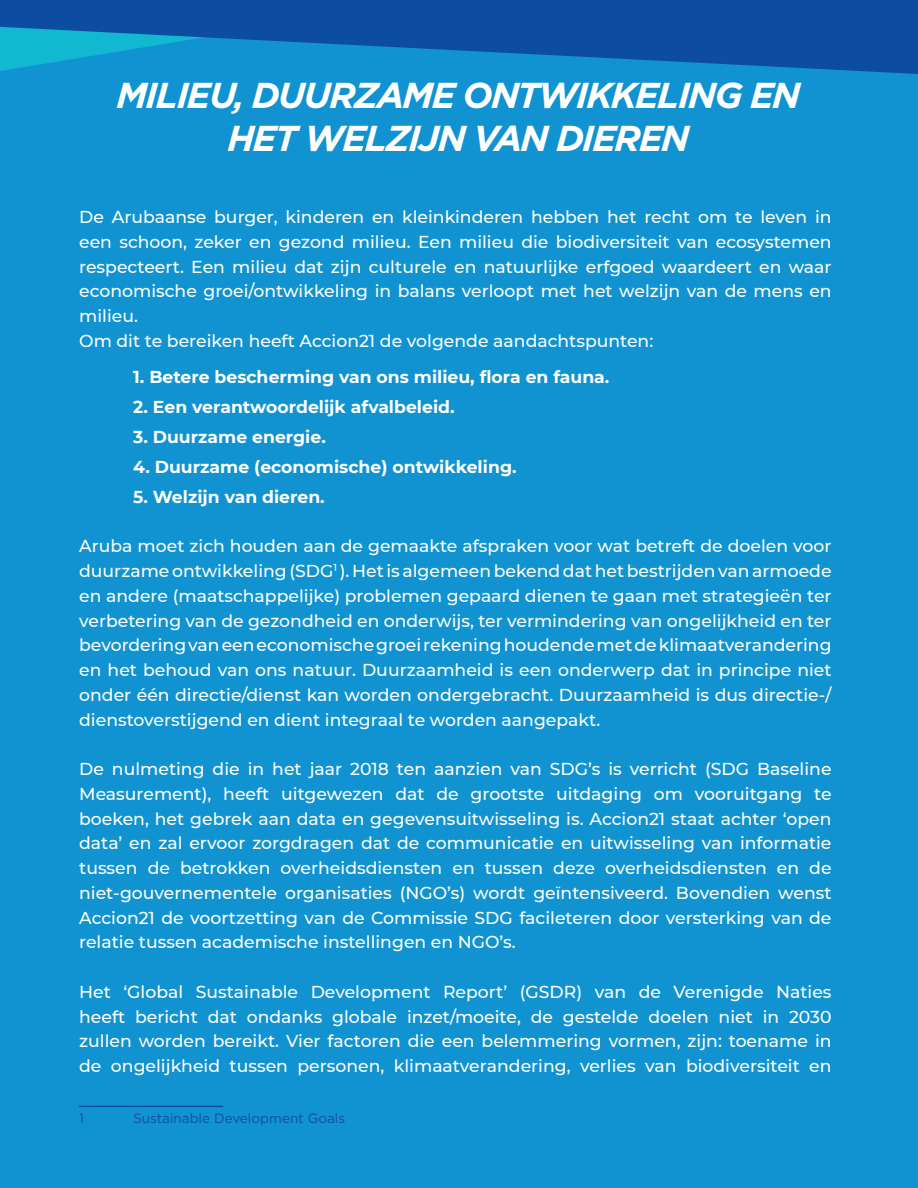
<style>
.page{position:relative;width:918px;height:1188px;background:#1193d1}
.page>*{position:absolute;margin:0;border:0;box-sizing:border-box;transform-origin:0 0}
.t1{font:italic 700 36px/43.2px "Gotham";letter-spacing:-.05em;color:#fff;text-align:center}
.t2{font:500 17.25px/24.8px "Montserrat";color:#fff;text-align:justify}
.t3{font:700 17.25px "Montserrat";color:#fff}
.Footnotes{font:13.5px "Gotham";color:#124da1}
</style>
<div class="page">
<hr style="left:79px;top:1106px;width:144px;height:1px;background:#124da1">
<svg style="left:0;top:0;width:918px;height:74px;fill:#0d4da1"></svg>
<p class="t1" style="left:116px;top:73px;width:686px">MILIEU, DUURZAME ONTWIKKELING EN<br>HET WELZIJN VAN DIEREN</p>
<p class="t2" style="left:79px;top:204px;width:754px">De Arubaanse burger, kinderen en kleinkinderen hebben het recht om te leven in een schoon, zeker en gezond milieu. Een milieu die biodiversiteit van ecosystemen respecteert. Een milieu dat zijn culturele en natuurlijke erfgoed waardeert en waar economische groei/ontwikkeling in balans verloopt met het welzijn van de mens en milieu.</p>
<p class="t2" style="left:79px;top:328px;width:576px">Om dit te bereiken heeft Accion21 de volgende aandachtspunten:</p>
<p class="t3" style="left:133px;top:364px;width:478px">1. Betere bescherming van ons milieu, flora en fauna.</p>
<p class="t3" style="left:133px;top:394px;width:323px">2. Een verantwoordelijk afvalbeleid.</p>
<p class="t3" style="left:133px;top:424px;width:194px">3. Duurzame energie.</p>
<p class="t3" style="left:133px;top:454px;width:385px">4. Duurzame (economische) ontwikkeling.</p>
<p class="t3" style="left:133px;top:484px;width:193px">5. Welzijn van dieren.</p>
<p class="t2" style="left:79px;top:533px;width:754px">Aruba moet zich houden aan de gemaakte afspraken voor wat betreft de doelen voor duurzame ontwikkeling (SDG<sup>1</sup> ). Het is algemeen bekend dat het bestrijden van armoede en andere (maatschappelijke) problemen gepaard dienen te gaan met strategieën ter verbetering van de gezondheid en onderwijs, ter vermindering van ongelijkheid en ter bevordering van een economische groei rekening houdende met de klimaatverandering en het behoud van ons natuur. Duurzaamheid is een onderwerp dat in principe niet onder één directie/dienst kan worden ondergebracht. Duurzaamheid is dus directie-/ dienstoverstijgend en dient integraal te worden aangepakt.</p>
<p class="t2" style="left:79px;top:756px;width:754px">De nulmeting die in het jaar 2018 ten aanzien van SDG’s is verricht (SDG Baseline Measurement), heeft uitgewezen dat de grootste uitdaging om vooruitgang te boeken, het gebrek aan data en gegevensuitwisseling is. Accion21 staat achter ‘open data’ en zal ervoor zorgdragen dat de communicatie en uitwisseling van informatie tussen de betrokken overheidsdiensten en tussen deze overheidsdiensten en de niet-gouvernementele organisaties (NGO’s) wordt geïntensiveerd. Bovendien wenst Accion21 de voortzetting van de Commissie SDG facileteren door versterking van de relatie tussen academische instellingen en NGO’s.</p>
<p class="t2" style="left:79px;top:979px;width:754px">Het ‘Global Sustainable Development Report’ (GSDR) van de Verenigde Naties heeft bericht dat ondanks globale inzet/moeite, de gestelde doelen niet in 2030 zullen worden bereikt. Vier factoren die een belemmering vormen, zijn: toename in de ongelijkheid tussen personen, klimaatverandering, verlies van biodiversiteit en</p>
<p class="Footnotes" style="left:79px;top:1109px;width:6px">1</p>
<p class="Footnotes" style="left:133px;top:1109px;width:214px">Sustainable Development Goals</p>
</div>
